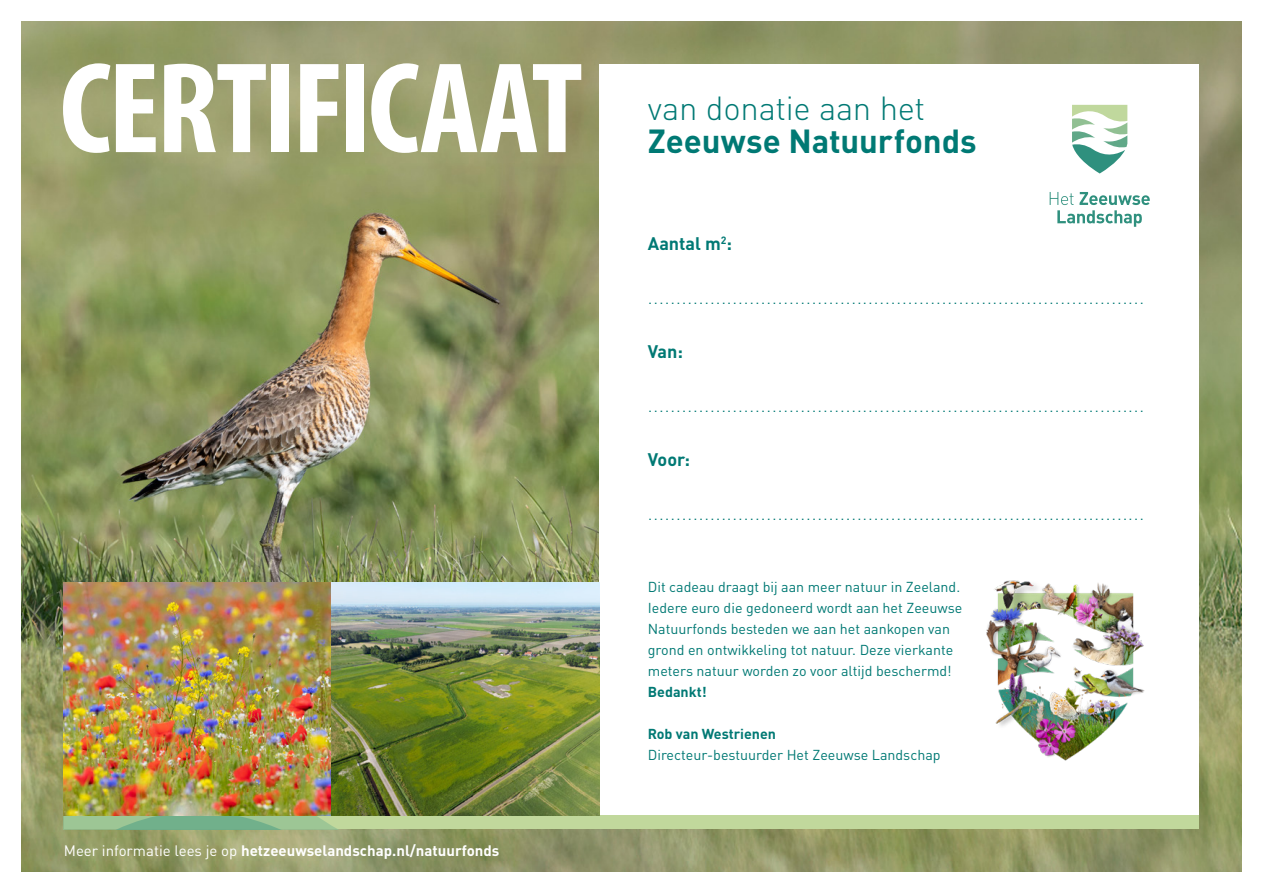
<style>
.page{position:relative;width:1263px;height:893px;background:#fff}
.page>*{position:absolute;margin:0;border:0;box-sizing:border-box;transform-origin:0 0}
.Koptitel_MyriadPro{font:700 condensed 130.5px "Myriad Pro";letter-spacing:-.025em;color:#fff}
.t1{font:700 33px/33px "DINOT";color:#007974}
.Inleiding{font:300 18px "DINOT";color:#007974}
.Inleiding-2{font:700 18px "DINOT";color:#007974}
.lead{font:700 15px "DINOT";color:#fff}
.lead-2{font:14.25px/21px "DINOT";color:#007974}
.lead-3{font:700 14.25px "DINOT";color:#007974}
.s1{font-weight:400}
.s2{font-weight:300}
.s3{font-weight:700}
</style>
<div class="page">
<img style="left:21px;top:21px;width:1221px;height:851px">
<div style="left:599px;top:64px;width:599px;height:751px;background:#fff"></div>
<img style="left:986px;top:580px;width:159px;height:181px">
<div style="left:64px;top:815px;width:1134px;height:14px;background:#c1d89c"></div>
<svg style="left:64px;top:815px;width:443px;height:14px"></svg>
<img style="left:64px;top:583px;width:535px;height:232px">
<svg style="left:1072px;top:105px;width:55px;height:69px"></svg>
<svg style="left:1050px;top:192px;width:100px;height:35px"></svg>
<p class="Koptitel_MyriadPro" style="left:60px;top:27px;width:524px">CERTIFICAAT</p>
<p class="lead" style="left:64px;top:841px;width:437px"><span class="s1">Meer informatie lees je op</span> hetzeeuwselandschap.nl/natuurfonds</p>
<p class="t1" style="left:648px;top:90px;width:331px"><span class="s2">van donatie aan het<br></span>Zeeuwse Natuurfonds</p>
<p class="Inleiding-2" style="left:648px;top:232px;width:86px">Aantal m<sup>2</sup>:</p>
<p class="Inleiding" style="left:648px;top:287px;width:498px">........................................................................................</p>
<p class="Inleiding-2" style="left:648px;top:340px;width:37px">Van:</p>
<p class="Inleiding" style="left:648px;top:395px;width:498px">........................................................................................</p>
<p class="Inleiding-2" style="left:648px;top:448px;width:44px">Voor:</p>
<p class="Inleiding" style="left:648px;top:503px;width:498px">........................................................................................</p>
<p class="lead-2" style="left:648px;top:576px;width:316px">Dit cadeau draagt bij aan meer natuur in Zeeland.<br>Iedere euro die gedoneerd wordt aan het Zeeuwse Natuurfonds besteden we aan het aankopen van grond en ontwikkeling tot natuur. Deze vierkante meters natuur worden zo voor altijd beschermd!<br><span class="s3">Bedankt!</span></p>
<p class="lead-3" style="left:648px;top:725px;width:130px">Rob van Westrienen</p>
<p class="lead-2" style="left:648px;top:744px;width:294px">Directeur-bestuurder Het Zeeuwse Landschap</p>
</div>
